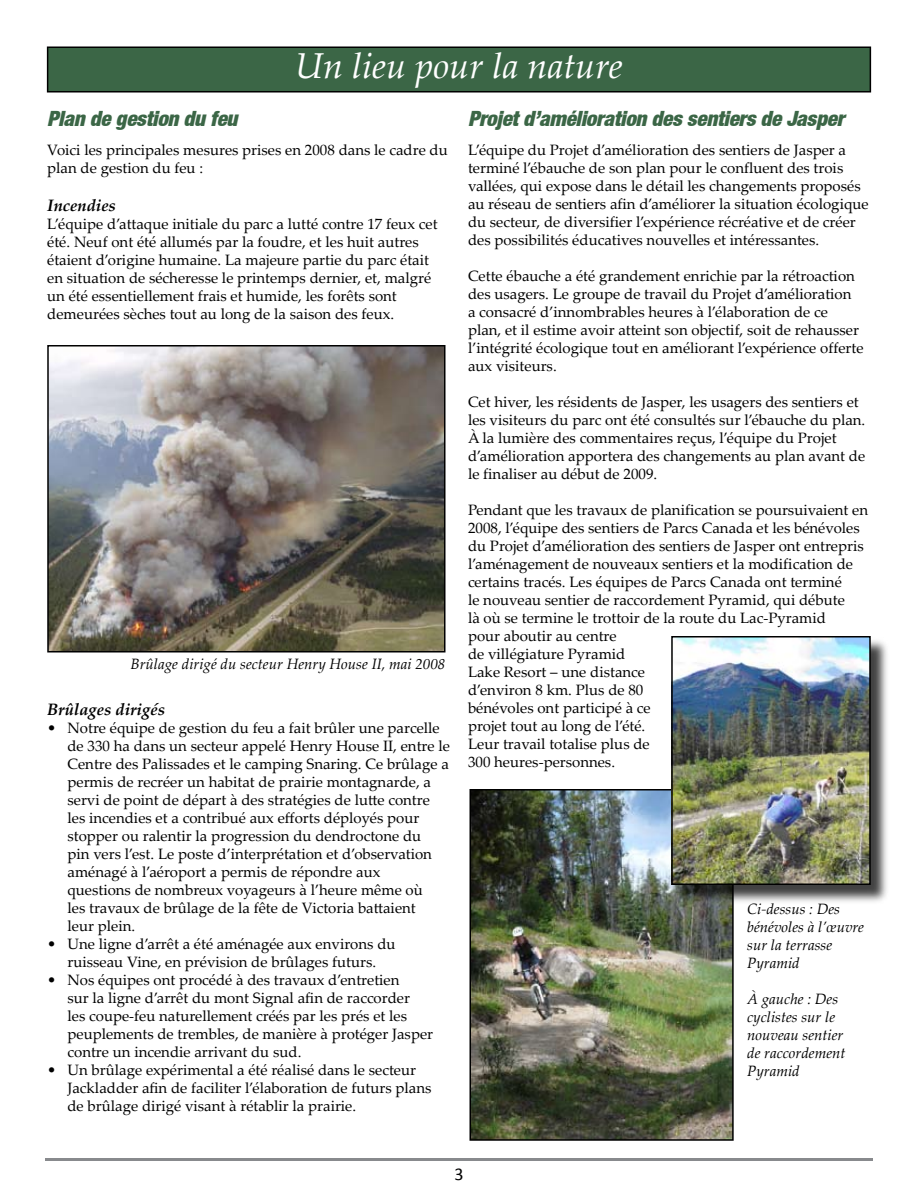
<style>
.page{position:relative;width:918px;height:1188px;background:#fff}
.page>*{position:absolute;margin:0;border:0;box-sizing:border-box;transform-origin:0 0}
.t1{font:italic 36px "Palatino Linotype";color:#fff}
.t2{font:italic 900 condensed 21px "Helvetica Neue";letter-spacing:-.01em;color:#3b6646}
.t3{font:italic 700 16.5px "Palatino Linotype";color:#000}
.t4{font:15px/18px "Palatino Linotype";color:#000}
.t5{font:italic 15px/18px "Palatino Linotype";color:#000}
</style>
<div class="page">
<div style="left:48px;top:47px;width:822px;height:45px;background:#3b6646"></div>
<div style="left:47px;top:46px;width:824px;height:47px;border:2px solid #000"></div>
<hr style="left:45px;top:1158px;width:828px;height:3px;background:#888a8d">
<img style="left:50px;top:348px;width:393px;height:301px">
<div style="left:47px;top:345px;width:399px;height:307px;border:2px solid #000"></div>
<img style="left:473px;top:792px;width:258px;height:346px">
<div style="left:470px;top:789px;width:264px;height:352px;border:2px solid #000"></div>
<div style="left:673px;top:638px;width:218px;height:267px;background:#000;opacity:.75"></div>
<img style="left:674px;top:639px;width:194px;height:243px">
<div style="left:671px;top:636px;width:200px;height:249px;border:2px solid #000"></div>
<h1 class="t1" style="left:295px;top:40px;width:329px">Un lieu pour la nature</h1>
<h2 class="t2" style="left:47px;top:106px;width:192px">Plan de gestion du feu</h2>
<p class="t4" style="left:47px;top:141px;width:402px">Voici les principales mesures prises en 2008 dans le cadre du plan de gestion du feu :</p>
<p class="t3" style="left:47px;top:194px;width:70px">Incendies</p>
<p class="t4" style="left:47px;top:214px;width:392px">L’équipe d’attaque initiale du parc a lutté contre 17 feux cet été. Neuf ont été allumés par la foudre, et les huit autres étaient d’origine humaine. La majeure partie du parc était en situation de sécheresse le printemps dernier, et, malgré un été essentiellement frais et humide, les forêts sont demeurées sèches tout au long de la saison des feux.</p>
<p class="t5" style="left:131px;top:654px;width:316px">Brûlage dirigé du secteur Henry House II, mai 2008</p>
<p class="t3" style="left:47px;top:698px;width:119px">Brûlages dirigés</p>
<p class="t4" style="left:68px;top:718px;width:384px">Notre équipe de gestion du feu a fait brûler une parcelle de 330 ha dans un secteur appelé Henry House II, entre le Centre des Palissades et le camping Snaring. Ce brûlage a permis de recréer un habitat de prairie montagnarde, a servi de point de départ à des stratégies de lutte contre les incendies et a contribué aux efforts déployés pour stopper ou ralentir la progression du dendroctone du<br>pin vers l’est. Le poste d’interprétation et d’observation aménagé à l’aéroport a permis de répondre aux<br>questions de nombreux voyageurs à l’heure même où<br>les travaux de brûlage de la fête de Victoria battaient<br>leur plein.<br>Une ligne d’arrêt a été aménagée aux environs du ruisseau Vine, en prévision de brûlages futurs.<br>Nos équipes ont procédé à des travaux d’entretien<br>sur la ligne d’arrêt du mont Signal afin de raccorder<br>les coupe-feu naturellement créés par les prés et les peuplements de trembles, de manière à protéger Jasper contre un incendie arrivant du sud.<br>Un brûlage expérimental a été réalisé dans le secteur Jackladder afin de faciliter l’élaboration de futurs plans de brûlage dirigé visant à rétablir la prairie.</p>
<p class="t4" style="left:47px;top:718px;width:11px">•</p>
<p class="t4" style="left:47px;top:934px;width:11px">•</p>
<p class="t4" style="left:47px;top:970px;width:11px">•</p>
<p class="t4" style="left:47px;top:1060px;width:11px">•</p>
<h2 class="t2" style="left:468px;top:106px;width:378px">Projet d’amélioration des sentiers de Jasper</h2>
<p class="t4" style="left:468px;top:141px;width:402px">L’équipe du Projet d’amélioration des sentiers de Jasper a terminé l’ébauche de son plan pour le confluent des trois vallées, qui expose dans le détail les changements proposés au réseau de sentiers afin d’améliorer la situation écologique du secteur, de diversifier l’expérience récréative et de créer des possibilités éducatives nouvelles et intéressantes.</p>
<p class="t4" style="left:468px;top:267px;width:397px">Cette ébauche a été grandement enrichie par la rétroaction des usagers. Le groupe de travail du Projet d’amélioration<br>a consacré d’innombrables heures à l’élaboration de ce plan, et il estime avoir atteint son objectif, soit de rehausser l’intégrité écologique tout en améliorant l’expérience offerte aux visiteurs.</p>
<p class="t4" style="left:468px;top:393px;width:399px">Cet hiver, les résidents de Jasper, les usagers des sentiers et les visiteurs du parc ont été consultés sur l’ébauche du plan.<br>À la lumière des commentaires reçus, l’équipe du Projet d’amélioration apportera des changements au plan avant de le finaliser au début de 2009.</p>
<p class="t4" style="left:468px;top:501px;width:402px">Pendant que les travaux de planification se poursuivaient en 2008, l’équipe des sentiers de Parcs Canada et les bénévoles du Projet d’amélioration des sentiers de Jasper ont entrepris l’aménagement de nouveaux sentiers et la modification de certains tracés. Les équipes de Parcs Canada ont terminé<br>le nouveau sentier de raccordement Pyramid, qui débute<br>là où se termine le trottoir de la route du Lac-Pyramid<br>pour aboutir au centre<br>de villégiature Pyramid<br>Lake Resort – une distance<br>d’environ 8 km. Plus de 80<br>bénévoles ont participé à ce<br>projet tout au long de l’été.<br>Leur travail totalise plus de<br>300 heures-personnes.</p>
<p class="t5" style="left:747px;top:899px;width:118px">Ci-dessus : Des bénévoles à l’œuvre sur la terrasse<br>Pyramid</p>
<p class="t5" style="left:747px;top:989px;width:100px">À gauche : Des cyclistes sur le nouveau sentier de raccordement<br>Pyramid</p>
</div>
